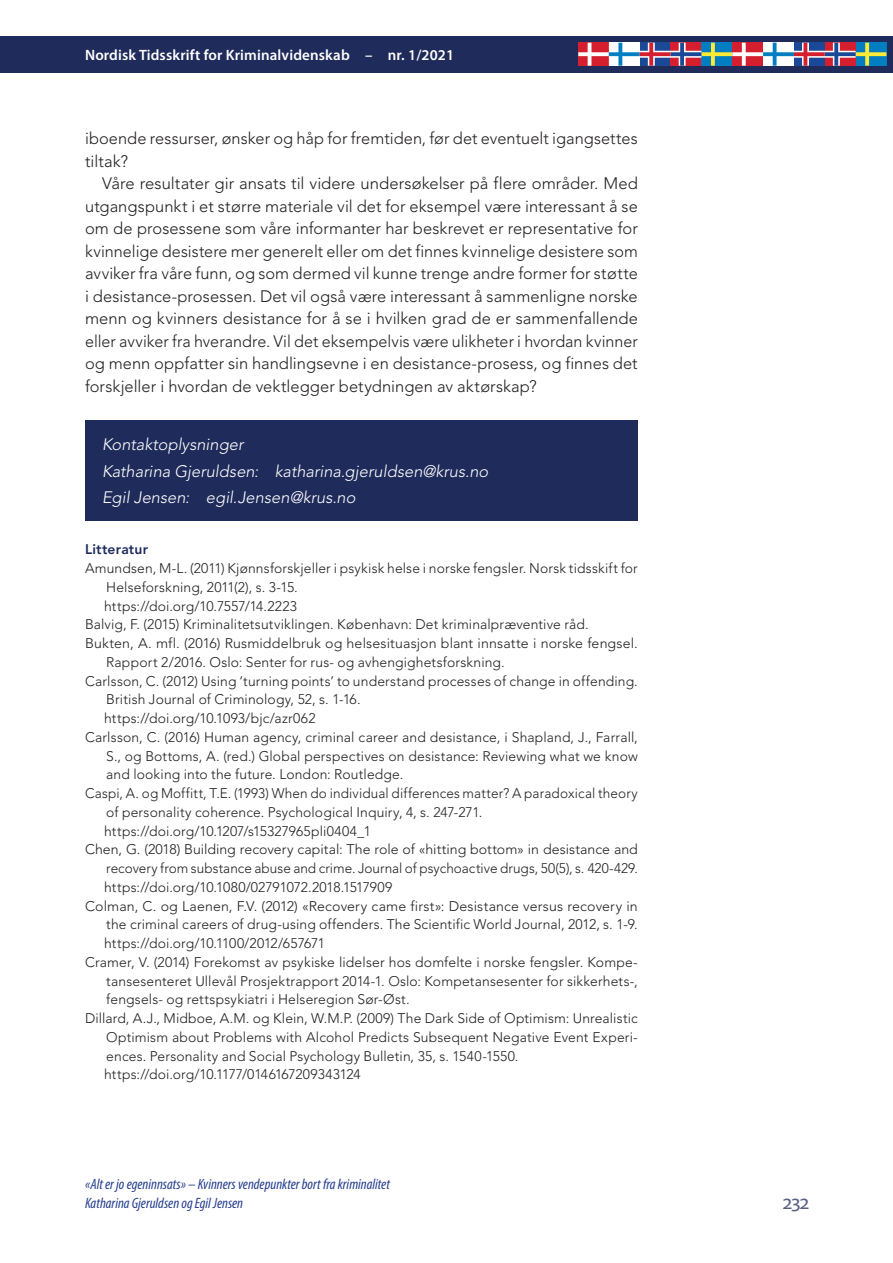
<style>
.page{position:relative;width:893px;height:1263px;background:#fff}
.page>*{position:absolute;margin:0;border:0;box-sizing:border-box;transform-origin:0 0}
.t1{font:21px "Myriad Pro";color:#566084}
.JS_Broedtekst_indryk{font:300 16.5px/22.5px "Avenir LT Std";letter-spacing:.005em;color:#231f20}
.JS_forfattermail_afs{font:italic 300 16.5px "Avenir LT Std";color:#fff}
.t2{font:italic condensed 15px/19px "Myriad Pro";color:#253f8e}
.t3{font:600 15px "Myriad Pro";letter-spacing:.01em;color:#fff}
.JS_Litteratur{font:300 13.8px/18.8px "Avenir LT Std";letter-spacing:.01em;color:#231f20}
.JS_Litteratur_klem_2{font:300 13.8px/18.8px "Avenir LT Std";color:#231f20;text-align:right}
.JS_Litteratur_oversk{font:800 13.8px "Avenir LT Std";letter-spacing:.015em;color:#1e2b5b}
</style>
<div class="page">
<div style="left:0;top:36px;width:893px;height:36px;background:#1e2b5b"></div>
<svg style="left:578px;top:43px;width:308px;height:23px;background:#9a8196"></svg>
<div style="left:85px;top:420px;width:553px;height:100px;background:#1e2b5b"></div>
<p class="t3" style="left:85px;top:45px;width:371px">Nordisk Tidsskrift for Kriminalvidenskab – nr. 1/2021</p>
<p class="JS_Broedtekst_indryk" style="left:85px;top:127px;width:554px">iboende ressurser, ønsker og håp for fremtiden, før det eventuelt igangsettes tiltak?</p>
<p class="JS_Broedtekst_indryk" style="left:85px;top:172px;width:554px;text-align:justify;text-indent:17px">Våre resultater gir ansats til videre undersøkelser på flere områder. Med utgangspunkt i et større materiale vil det for eksempel være interessant å se om de prosessene som våre informanter har beskrevet er representative for kvinnelige desistere mer generelt eller om det finnes kvinnelige desistere som avviker fra våre funn, og som dermed vil kunne trenge andre former for støtte i desistance-prosessen. Det vil også være interessant å sammenligne norske menn og kvinners desistance for å se i hvilken grad de er sammenfallende eller avviker fra hverandre. Vil det eksempelvis være ulikheter i hvordan kvinner og menn oppfatter sin handlingsevne i en desistance-prosess, og finnes det forskjeller i hvordan de vektlegger betydningen av aktørskap?</p>
<p class="JS_forfattermail_afs" style="left:102px;top:434px;width:143px">Kontaktoplysninger</p>
<p class="JS_forfattermail_afs" style="left:102px;top:461px;width:388px">Katharina Gjeruldsen: katharina.gjeruldsen@krus.no</p>
<p class="JS_forfattermail_afs" style="left:102px;top:488px;width:255px">Egil Jensen: egil.Jensen@krus.no</p>
<p class="JS_Litteratur_oversk" style="left:85px;top:541px;width:65px">Litteratur</p>
<p class="JS_Litteratur" style="left:106px;top:559px;width:533px;text-indent:-21px">Amundsen, M-L. (2011) Kjønnsforskjeller i psykisk helse i norske fengsler. Norsk tidsskift for<br>Helseforskning, 2011(2), s. 3-15.</p>
<p class="JS_Litteratur" style="left:104px;top:596px;width:194px">https://doi.org/10.7557/14.2223</p>
<p class="JS_Litteratur" style="left:85px;top:615px;width:505px">Balvig, F. (2015) Kriminalitetsutviklingen. København: Det kriminalpræventive råd.</p>
<p class="JS_Litteratur" style="left:106px;top:634px;width:533px;text-indent:-21px">Bukten, A. mfl. (2016) Rusmiddelbruk og helsesituasjon blant innsatte i norske fengsel.<br>Rapport 2/2016. Oslo: Senter for rus- og avhengighetsforskning.</p>
<p class="JS_Litteratur" style="left:106px;top:671px;width:533px;text-indent:-21px">Carlsson, C. (2012) Using ‘turning points’ to understand processes of change in offending.<br>British Journal of Criminology, 52, s. 1-16.</p>
<p class="JS_Litteratur" style="left:104px;top:709px;width:213px">https://doi.org/10.1093/bjc/azr062</p>
<p class="JS_Litteratur" style="left:106px;top:728px;width:533px;text-align:justify;text-indent:-21px">Carlsson, C. (2016) Human agency, criminal career and desistance, i Shapland, J., Farrall, S., og Bottoms, A. (red.) Global perspectives on desistance: Reviewing what we know and looking into the future. London: Routledge.</p>
<p class="JS_Litteratur" style="left:106px;top:784px;width:533px;text-indent:-21px">Caspi, A. og Moffitt, T.E. (1993) When do individual differences matter? A paradoxical theory of personality coherence. Psychological Inquiry, 4, s. 247-271.</p>
<p class="JS_Litteratur" style="left:104px;top:821px;width:268px">https://doi.org/10.1207/s15327965pli0404_1</p>
<p class="JS_Litteratur_klem_2" style="left:85px;top:840px;width:554px">Chen, G. (2018) Building recovery capital: The role of «hitting bottom» in desistance and recovery from substance abuse and crime. Journal of psychoactive drugs, 50(5), s. 420-429.</p>
<p class="JS_Litteratur" style="left:104px;top:878px;width:290px">https://doi.org/10.1080/02791072.2018.1517909</p>
<p class="JS_Litteratur" style="left:85px;top:896px;width:554px;text-align:right">Colman, C. og Laenen, F.V. (2012) «Recovery came first»: Desistance versus recovery in the criminal careers of drug-using offenders. The Scientific World Journal, 2012, s. 1-9.</p>
<p class="JS_Litteratur" style="left:104px;top:934px;width:222px">https://doi.org/10.1100/2012/657671</p>
<p class="JS_Litteratur" style="left:106px;top:953px;width:533px;text-align:justify;text-indent:-21px">Cramer, V. (2014) Forekomst av psykiske lidelser hos domfelte i norske fengsler. Kompe&shy;tansesenteret Ullevål Prosjektrapport 2014-1. Oslo: Kompetansesenter for sikkerhets-, fengsels- og rettspsykiatri i Helseregion Sør-Øst.</p>
<p class="JS_Litteratur" style="left:106px;top:1009px;width:533px;text-align:justify;text-indent:-21px">Dillard, A.J., Midboe, A.M. og Klein, W.M.P. (2009) The Dark Side of Optimism: Unrealistic Optimism about Problems with Alcohol Predicts Subsequent Negative Event Experi&shy;ences. Personality and Social Psychology Bulletin, 35, s. 1540-1550.</p>
<p class="JS_Litteratur" style="left:104px;top:1065px;width:258px">https://doi.org/10.1177/0146167209343124</p>
<p class="t2" style="left:85px;top:1175px;width:306px">«Alt er jo egeninnsats» – Kvinners vendepunkter bort fra kriminalitet<br>Katharina Gjeruldsen og Egil Jensen</p>
<h1 class="t1" style="left:783px;top:1189px;width:28px">232</h1>
</div>
